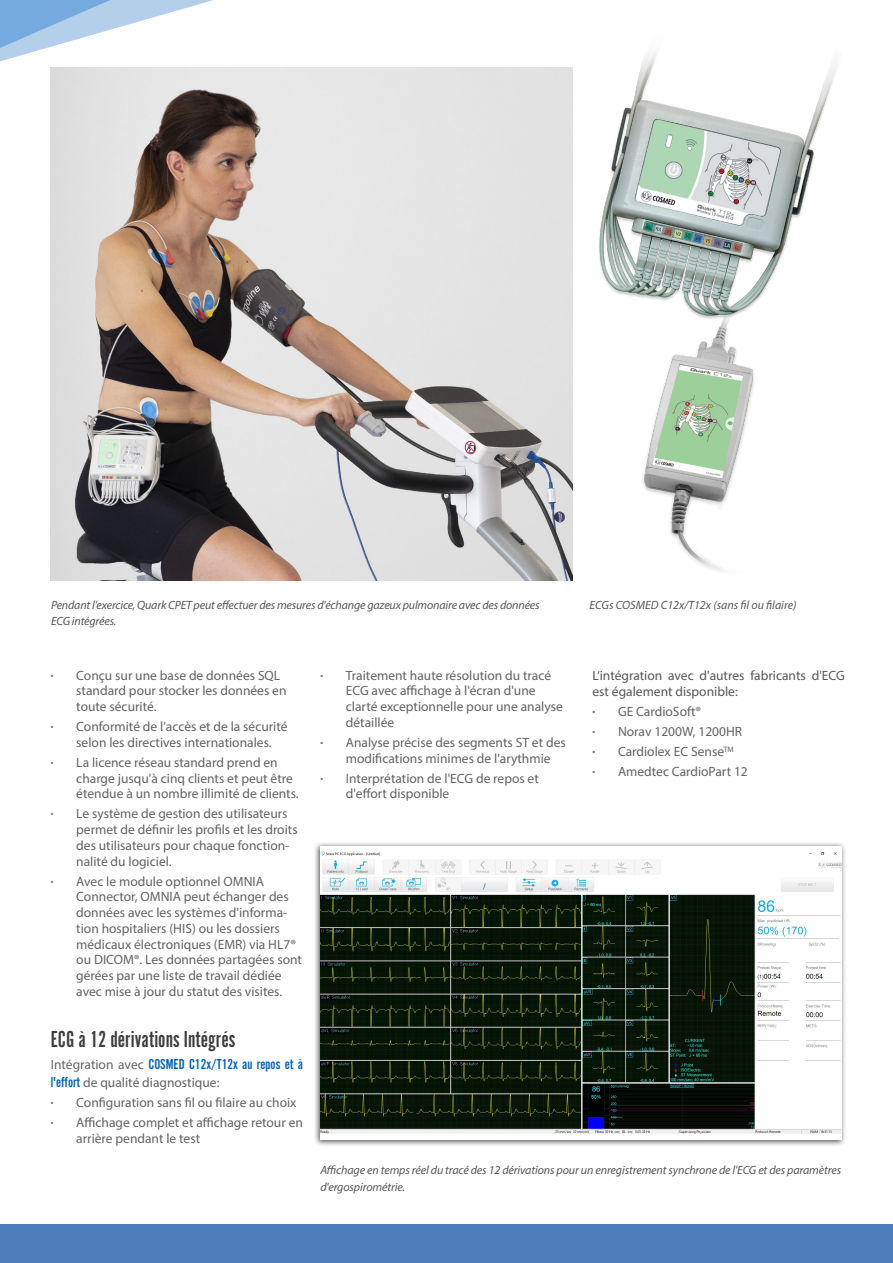
<style>
.page{position:relative;width:893px;height:1263px;background:#fff}
.page>*{position:absolute;margin:0;border:0;box-sizing:border-box;transform-origin:0 0}
.Title_-_Body{font:24px "Alternate Got No 1 D";color:#3e3e3f}
.Body{font:15px "Alternate Got No 2 D";color:#005fb9}
.Body-2{font:13.5px/15.8px "Myriad Pro";color:#636366}
.Body-3{font:13.5px/16.5px "Myriad Pro";color:#57585a}
.t1{font:italic 12px/16.5px "Myriad Pro";letter-spacing:-.01em;color:#57585a}
.s1{font-family:"Myriad Pro";font-size:13.5px;color:#636366}
.s2{font-family:"Alternate Got No 2 D";font-size:15px;color:#005fb9}
</style>
<div class="page">
<svg style="left:0;top:0;width:228px;height:68px"></svg>
<div style="left:0;top:1225px;width:893px;height:38px;background:#4f7ebc"></div>
<img style="left:50px;top:68px;width:523px;height:512px">
<div style="left:313px;top:841px;width:533px;height:305px;background:#231f20;opacity:.75"></div>
<div style="left:320px;top:846px;width:522px;height:294px;background:#fff"></div>
<img style="left:320px;top:851px;width:522px;height:283px">
<img style="left:544px;top:52px;width:292px;height:312px">
<img style="left:642px;top:290px;width:194px;height:281px">
<p class="t1" style="left:51px;top:596px;width:490px">Pendant l'exercice, Quark CPET peut effectuer des mesures d'échange gazeux pulmonaire avec des données<br>ECG intégrées.</p>
<p class="Body-2" style="left:76px;top:667px;width:212px;text-indent:-26px"><sup>■</sup> Conçu sur une base de données SQL standard pour stocker les données en toute sécurité.</p>
<p class="Body-2" style="left:76px;top:718px;width:213px;text-indent:-26px"><sup>■</sup> Conformité de l'accès et de la sécurité selon les directives internationales.</p>
<p class="Body-2" style="left:76px;top:754px;width:224px;text-indent:-26px"><sup>■</sup> La licence réseau standard prend en charge jusqu'à cinq clients et peut être étendue à un nombre illimité de clients.</p>
<p class="Body-2" style="left:76px;top:806px;width:223px;text-indent:-26px"><sup>■</sup> Le système de gestion des utilisateurs permet de définir les profils et les droits des utilisateurs pour chaque fonction&shy;nalité du logiciel.</p>
<p class="Body-2" style="left:76px;top:873px;width:227px;text-indent:-26px"><sup>■</sup> Avec le module optionnel OMNIA Connector, OMNIA peut échanger des données avec les systèmes d'informa&shy;tion hospitaliers (HIS) ou les dossiers médicaux électroniques (EMR) via HL7® ou DICOM®. Les données partagées sont gérées par une liste de travail dédiée avec mise à jour du statut des visites.</p>
<p class="Title_-_Body" style="left:51px;top:1026px;width:186px">ECG à 12 dérivations Intégrés</p>
<p class="Body" style="left:51px;top:1056px;width:254px"><span class="s1">Intégration avec</span> COSMED C12x/T12x au repos et à</p>
<p class="Body-2" style="left:51px;top:1074px;width:170px"><span class="s2">l'effort</span> de qualité diagnostique:</p>
<p class="Body-2" style="left:51px;top:1094px;width:247px"><sup>■</sup> Configuration sans fil ou filaire au choix</p>
<p class="Body-2" style="left:76px;top:1114px;width:228px;text-indent:-26px"><sup>■</sup> Affichage complet et affichage retour en arrière pendant le test</p>
<p class="Body-2" style="left:346px;top:667px;width:218px;text-indent:-26px"><sup>■</sup> Traitement haute résolution du tracé<br>ECG avec affichage à l'écran d'une clarté exceptionnelle pour une analyse détaillée</p>
<p class="Body-2" style="left:346px;top:734px;width:221px;text-indent:-26px"><sup>■</sup> Analyse précise des segments ST et des modifications minimes de l'arythmie</p>
<p class="Body-2" style="left:346px;top:770px;width:195px;text-indent:-26px"><sup>■</sup> Interprétation de l'ECG de repos et d'effort disponible</p>
<p class="t1" style="left:590px;top:597px;width:208px">ECGs COSMED C12x/T12x (sans fil ou filaire)</p>
<p class="Body-3" style="left:592px;top:667px;width:254px">L‘intégration avec d'autres fabricants d'ECG est également disponible:</p>
<p class="Body-2" style="left:592px;top:703px;width:110px"><sup>■</sup> GE CardioSoft®</p>
<p class="Body-2" style="left:592px;top:723px;width:151px"><sup>■</sup> Norav 1200W, 1200HR</p>
<p class="Body-2" style="left:592px;top:743px;width:143px"><sup>■</sup> Cardiolex EC Sense<sup>TM</sup></p>
<p class="Body-2" style="left:592px;top:763px;width:157px"><sup>■</sup> Amedtec CardioPart 12</p>
<p class="t1" style="left:320px;top:1162px;width:522px">Affichage en temps réel du tracé des 12 dérivations pour un enregistrement synchrone de l'ECG et des paramètres d'ergospirométrie.</p>
</div>
